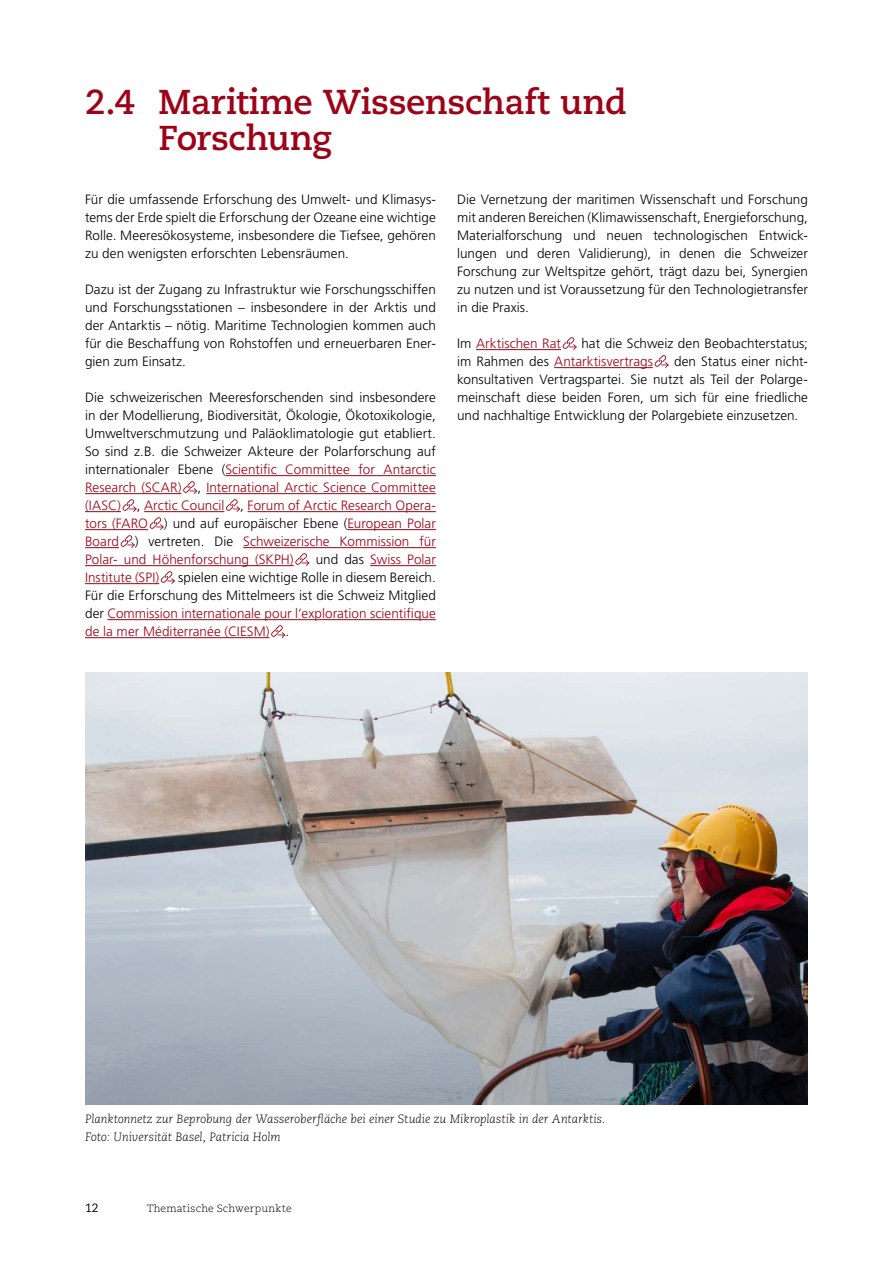
<style>
.page{position:relative;width:893px;height:1263px;background:#fff}
.page>*{position:absolute;margin:0;border:0;box-sizing:border-box;transform-origin:0 0}
._3_Zwischentitel_21{font:700 34.5px/36px "Caecilia LT Pro 75";letter-spacing:-.015em;color:#9d0318}
._4_Lauftext_9pt{font:300 13.5px/18px "Frutiger LT Pro";letter-spacing:.005em;color:#000;text-align:justify}
._4_Lauftext_9pt-2{font:300 13.5px "Frutiger LT Pro";letter-spacing:.005em;color:#9d0318}
._4_Legende{font:italic 300 12px/18px "Caecilia LT Pro 46";color:#000}
.t1{font:12px "Caecilia LT Pro 55 Roman";color:#000}
.t2{font:300 10.5px "Caecilia LT Pro 45";letter-spacing:.015em;color:#000}
.s1{color:#9d0318}
.s2{color:#000}
</style>
<div class="page">
<hr style="left:225px;top:475px;width:211px;height:1px;background:#9d0318">
<hr style="left:85px;top:493px;width:96px;height:1px;background:#9d0318">
<hr style="left:206px;top:493px;width:230px;height:1px;background:#9d0318">
<hr style="left:85px;top:511px;width:36px;height:1px;background:#9d0318">
<hr style="left:144px;top:511px;width:80px;height:1px;background:#9d0318">
<hr style="left:248px;top:511px;width:188px;height:1px;background:#9d0318">
<hr style="left:85px;top:529px;width:63px;height:1px;background:#9d0318">
<hr style="left:347px;top:529px;width:89px;height:1px;background:#9d0318">
<hr style="left:85px;top:547px;width:34px;height:1px;background:#9d0318">
<hr style="left:243px;top:547px;width:193px;height:1px;background:#9d0318">
<hr style="left:85px;top:565px;width:209px;height:1px;background:#9d0318">
<hr style="left:370px;top:565px;width:66px;height:1px;background:#9d0318">
<hr style="left:85px;top:583px;width:74px;height:1px;background:#9d0318">
<hr style="left:107px;top:619px;width:329px;height:1px;background:#9d0318">
<hr style="left:85px;top:637px;width:184px;height:1px;background:#9d0318">
<svg style="left:183px;top:481px;width:14px;height:13px"></svg>
<svg style="left:123px;top:499px;width:14px;height:13px"></svg>
<svg style="left:226px;top:499px;width:14px;height:13px"></svg>
<svg style="left:150px;top:517px;width:14px;height:13px"></svg>
<svg style="left:121px;top:535px;width:14px;height:13px"></svg>
<svg style="left:295px;top:553px;width:15px;height:13px"></svg>
<svg style="left:161px;top:571px;width:14px;height:13px"></svg>
<svg style="left:271px;top:625px;width:14px;height:13px"></svg>
<hr style="left:476px;top:349px;width:85px;height:1px;background:#9d0318">
<hr style="left:554px;top:367px;width:99px;height:1px;background:#9d0318">
<svg style="left:563px;top:337px;width:14px;height:13px"></svg>
<svg style="left:655px;top:355px;width:14px;height:13px"></svg>
<img style="left:85px;top:672px;width:723px;height:432px">
<p class="_3_Zwischentitel_21" style="left:159px;top:83px;width:470px;text-indent:-74px">2.4 Maritime Wissenschaft und<br>Forschung</p>
<p class="_4_Lauftext_9pt" style="left:85px;top:191px;width:352px">Für die umfassende Erforschung des Umwelt- und Klimasys&shy;tems der Erde spielt die Erforschung der Ozeane eine wichtige Rolle. Meeresökosysteme, insbesondere die Tiefsee, gehören zu den wenigsten erforschten Lebensräumen.</p>
<p class="_4_Lauftext_9pt" style="left:85px;top:281px;width:352px">Dazu ist der Zugang zu Infrastruktur wie Forschungsschiffen und Forschungsstationen – insbesondere in der Arktis und der Antarktis – nötig. Maritime Technologien kommen auch für die Beschaffung von Rohstoffen und erneuerbaren Ener&shy;gien zum Einsatz.</p>
<p class="_4_Lauftext_9pt" style="left:85px;top:389px;width:352px">Die schweizerischen Meeresforschenden sind insbesondere in der Modellierung, Biodiversität, Ökologie, Ökotoxikologie, Umweltverschmutzung und Paläoklimatologie gut etabliert.<br>So sind z.B. die Schweizer Akteure der Polarforschung auf internationaler Ebene (<span class="s1">Scientific Committee for Antarctic Research (SCAR)</span> , <span class="s1">International Arctic Science Committee (IASC)</span> , <span class="s1">Arctic Council</span> , <span class="s1">Forum of Arctic Research Opera&shy;tors (FARO</span> ) und auf europäischer Ebene (<span class="s1">European Polar Board</span> ) vertreten. Die <span class="s1">Schweizerische Kommission für Polar- und Höhenforschung (SKPH)</span></p>
<p class="_4_Lauftext_9pt" style="left:457px;top:191px;width:352px">Die Vernetzung der maritimen Wissenschaft und Forschung mit anderen Bereichen (Klimawissenschaft, Energieforschung, Materialforschung und neuen technologischen Entwick&shy;lungen und deren Validierung), in denen die Schweizer Forschung zur Weltspitze gehört, trägt dazu bei, Synergien zu nutzen und ist Voraussetzung für den Technologietransfer in die Praxis.</p>
<p class="_4_Lauftext_9pt-2" style="left:457px;top:336px;width:105px"><span class="s2">Im</span> Arktischen Rat</p>
<p class="_4_Lauftext_9pt" style="left:457px;top:335px;width:352px;text-indent:124px">hat die Schweiz den Beobachterstatus; im Rahmen des <span class="s1">Antarktisvertrags</span></p>
<p class="_4_Lauftext_9pt" style="left:457px;top:353px;width:352px;text-indent:217px">den Status einer nicht&shy;konsultativen Vertragspartei. Sie nutzt als Teil der Polarge&shy;meinschaft diese beiden Foren, um sich für eine friedliche und nachhaltige Entwicklung der Polargebiete einzusetzen.</p>
<p class="_4_Lauftext_9pt-2" style="left:316px;top:552px;width:122px"><span class="s2">und das</span> Swiss Polar</p>
<p class="_4_Lauftext_9pt-2" style="left:85px;top:570px;width:76px">Institute (SPI)</p>
<p class="_4_Lauftext_9pt" style="left:85px;top:569px;width:352px;text-indent:93px">spielen eine wichtige Rolle in diesem Bereich.<br>Für die Erforschung des Mittelmeers ist die Schweiz Mitglied der <span class="s1">Commission internationale pour l‘exploration scientifique de la mer Méditerranée (CIESM)</span> .</p>
<p class="_4_Legende" style="left:85px;top:1110px;width:522px">Planktonnetz zur Beprobung der Wasseroberfläche bei einer Studie zu Mikroplastik in der Antarktis.<br>Foto: Universität Basel, Patricia Holm</p>
<p class="t1" style="left:85px;top:1200px;width:15px">12</p>
<p class="t2" style="left:147px;top:1202px;width:146px">Thematische Schwerpunkte</p>
</div>
